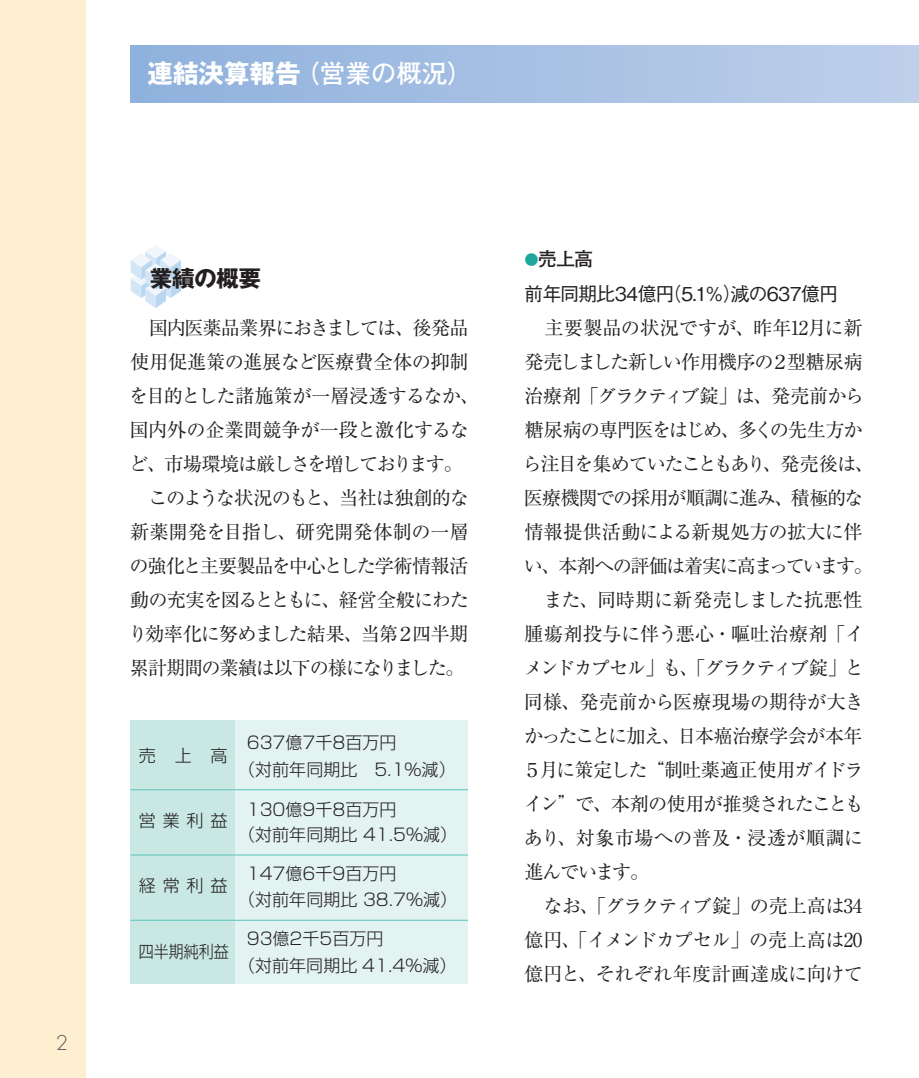
<style>
.page{position:relative;width:919px;height:1078px;background:#fff}
.page>*{position:absolute;margin:0;border:0;box-sizing:border-box;transform-origin:0 0}
.t1{font:25.6px "Futo Go B101 Pro Bold 90 pv RKSJ H";color:#fff}
.t2{font:22.6px "Gothic MB101 Pro Bold 90 pv RKSJ H";letter-spacing:-.025em;color:#231f20}
.t3{font:300 19.8px "Futura";color:#57585a}
.t4{font:19.2px/34px "Ryumin Pro Regular 90 pv RKSJ H";letter-spacing:-.045em;color:#231f20}
.t5{font:19.2px "Gothic BBB Pro Medium 90 pv RKSJ H";letter-spacing:-.05em;color:#231f20}
.t6{font:19.2px "Futo Go B101 Pro Bold 90 pv RKSJ H";color:#231f20}
.t7{font:17px/27px "Shin Go Pro Light 90 pv RKSJ H";color:#231f20}
.t8{font:17px "Shin Go Pro Light 90 pv RKSJ H";color:#231f20;scale:.88 1}
.s1{font-family:"Gothic MB101 Pro Bold 90 pv RKSJ H"}
.s2{font-size:14.2px;color:#1fa69b}
</style>
<div class="page">
<svg style="left:131px;top:245px;width:50px;height:63px"></svg>
<div style="left:0;top:0;width:85px;height:1077px;background:#feefd0"></div>
<div style="left:130px;top:45px;width:788px;height:57px;background:linear-gradient(to right,#8fb1dd,#becfea)"></div>
<div style="left:130px;top:720px;width:338px;height:264px;background:#e3f3f1"></div>
<div style="left:130px;top:720px;width:105px;height:264px;background:#c9e8e4"></div>
<hr style="left:130px;top:789px;width:338px;height:1px;background:#5bc3b9">
<hr style="left:130px;top:854px;width:338px;height:1px;background:#5bc3b9">
<hr style="left:130px;top:919px;width:338px;height:1px;background:#5bc3b9">
<h1 class="t1" style="left:147px;top:64px;width:327px"><span class="s1">連結決算報告</span>（営業の概況）</h1>
<p class="t3" style="left:56px;top:1033px;width:14px">2</p>
<p class="t2" style="left:150px;top:269px;width:113px">業績の概要</p>
<p class="t4" style="left:128px;top:313px;width:352px">　国内医薬品業界におきましては、後発品使用促進策の進展など医療費全体の抑制を目的とした諸施策が一層浸透するなか、国内外の企業間競争が一段と激化するなど、市場環境は厳しさを増しております。　このような状況のもと、当社は独創的な新薬開発を目指し、研究開発体制の一層の強化と主要製品を中心とした学術情報活動の充実を図るとともに、経営全般にわたり効率化に努めました結果、当第２四半期累計期間の業績は以下の様になりました。</p>
<p class="t7" style="left:139px;top:744px;width:90px">売　上　高</p>
<p class="t7" style="left:238px;top:731px;width:219px;text-indent:9px">637億7千8百万円<br>（対前年同期比 5.1%減）</p>
<p class="t7" style="left:139px;top:809px;width:90px">営業利益</p>
<p class="t7" style="left:238px;top:798px;width:220px;line-height:25.6px;text-indent:9px">130億9千8百万円<br>（対前年同期比 41.5%減）</p>
<p class="t7" style="left:139px;top:874px;width:90px">経常利益</p>
<p class="t7" style="left:238px;top:861px;width:220px;text-indent:9px">147億6千9百万円<br>（対前年同期比 38.7%減）</p>
<p class="t8" style="left:139px;top:944px;width:104px">四半期純利益</p>
<p class="t7" style="left:238px;top:926px;width:220px;text-indent:9px">93億2千5百万円<br>（対前年同期比 41.4%減）</p>
<p class="t6" style="left:524px;top:252px;width:71px"><span class="s2">●</span>売上高</p>
<p class="t5" style="left:524px;top:286px;width:315px">前年同期比34億円（5.1％）減の637億円</p>
<p class="t4" style="left:522px;top:313px;width:353px">　主要製品の状況ですが、昨年12月に新発売しました新しい作用機序の２型糖尿病治療剤「グラクティブ錠」は、発売前から糖尿病の専門医をはじめ、多くの先生方から注目を集めていたこともあり、発売後は、医療機関での採用が順調に進み、積極的な情報提供活動による新規処方の拡大に伴い、本剤への評価は着実に高まっています。　また、同時期に新発売しました抗悪性腫瘍剤投与に伴う悪心・嘔吐治療剤「イメンドカプセル」も、「グラクティブ錠」と同様、発売前から医療現場の期待が大きかったことに加え、日本癌治療学会が本年<br>５月に策定した“制吐薬適正使用ガイドライン”で、本剤の使用が推奨されたこともあり、対象市場への普及・浸透が順調に進んでいます。<br>　なお、「グラクティブ錠」の売上高は34億円、「イメンドカプセル」の売上高は20億円と、それぞれ年度計画達成に向けて</p>
</div>
